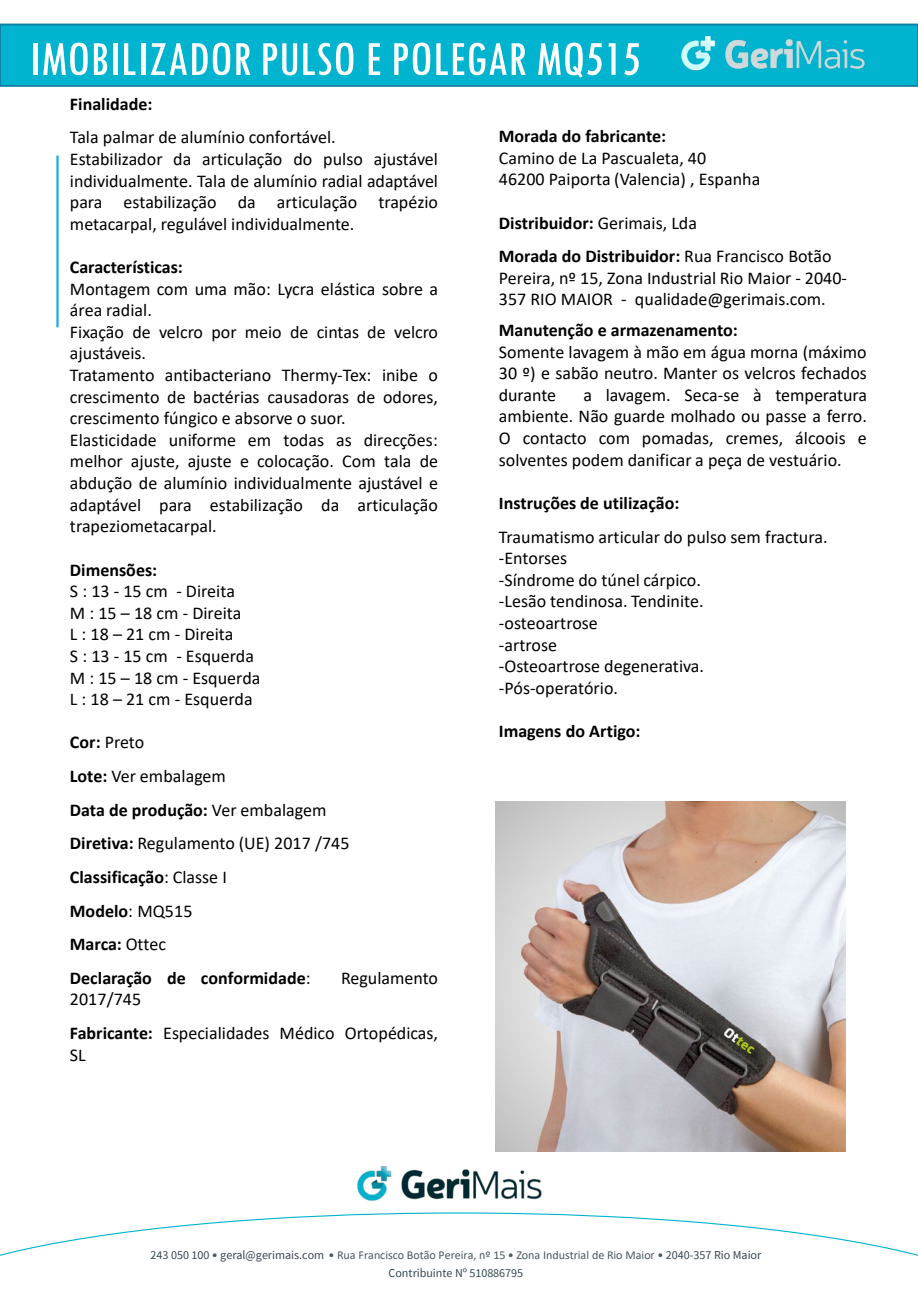
<style>
.page{position:relative;width:918px;height:1289px;background:#fff}
.page>*{position:absolute;margin:0;border:0;box-sizing:border-box;transform-origin:0 0}
.t1{font:condensed 51px "Tw Cen";color:#fff}
.t2{font:18px/21.6px "Calibri";color:#000;text-align:justify}
.t3{font:700 18px "Calibri";color:#000}
.t4{font:12px/17.2px "Source Sans Pro";letter-spacing:-.005em;color:#334753;text-align:center}
.s1{font-weight:700}
.s2{font-weight:400}
.s3{font-family:"Calibri";color:#455a63}
</style>
<div class="page">
<hr style="left:56px;top:155px;width:3px;height:172px;background:#1cade4">
<div style="left:0;top:24px;width:918px;height:63px;background:#00b3ce"></div>
<img style="left:357px;top:1144px;width:196px;height:57px">
<svg style="left:0;top:1212px;width:918px;height:44px"></svg>
<img style="left:675px;top:23px;width:202px;height:64px">
<img style="left:496px;top:801px;width:350px;height:350px">
<h2 class="t1" style="left:29px;top:28px;width:613px">IMOBILIZADOR PULSO E POLEGAR MQ515</h2>
<p class="t3" style="left:70px;top:91px;width:84px">Finalidade:</p>
<p class="t2" style="left:70px;top:126px;width:267px">Tala palmar de alumínio confortável.</p>
<p class="t2" style="left:70px;top:148px;width:370px">Estabilizador da articulação do pulso ajustável individualmente. Tala de alumínio radial adaptável para estabilização da articulação trapézio metacarpal, regulável individualmente.</p>
<p class="t3" style="left:70px;top:254px;width:114px">Características:</p>
<p class="t2" style="left:70px;top:277px;width:370px">Montagem com uma mão: Lycra elástica sobre a área radial.</p>
<p class="t2" style="left:70px;top:320px;width:370px">Fixação de velcro por meio de cintas de velcro ajustáveis.</p>
<p class="t2" style="left:70px;top:364px;width:370px">Tratamento antibacteriano Thermy-Tex: inibe o crescimento de bactérias causadoras de odores, crescimento fúngico e absorve o suor.</p>
<p class="t2" style="left:70px;top:428px;width:370px">Elasticidade uniforme em todas as direcções: melhor ajuste, ajuste e colocação. Com tala de abdução de alumínio individualmente ajustável e adaptável para estabilização da articulação trapeziometacarpal.</p>
<p class="t3" style="left:70px;top:557px;width:89px">Dimensões:</p>
<p class="t2" style="left:70px;top:580px;width:167px">S : 13 - 15 cm - Direita</p>
<p class="t2" style="left:70px;top:601px;width:173px">M : 15 – 18 cm - Direita</p>
<p class="t2" style="left:70px;top:623px;width:165px">L : 18 – 21 cm - Direita</p>
<p class="t2" style="left:70px;top:644px;width:186px">S : 13 - 15 cm - Esquerda</p>
<p class="t2" style="left:70px;top:666px;width:192px">M : 15 – 18 cm - Esquerda</p>
<p class="t2" style="left:70px;top:688px;width:184px">L : 18 – 21 cm - Esquerda</p>
<p class="t2" style="left:70px;top:731px;width:76px"><span class="s1">Cor:</span> Preto</p>
<p class="t2" style="left:70px;top:765px;width:158px"><span class="s1">Lote:</span> Ver embalagem</p>
<p class="t3" style="left:70px;top:797px;width:258px">Data de produção: <span class="s2">Ver embalagem</span></p>
<p class="t2" style="left:70px;top:832px;width:281px"><span class="s1">Diretiva:</span> Regulamento (UE) 2017 /745</p>
<p class="t3" style="left:70px;top:864px;width:159px">Classificação<span class="s2">: Classe I</span></p>
<p class="t3" style="left:70px;top:897px;width:124px">Modelo<span class="s2">: MQ515</span></p>
<p class="t3" style="left:70px;top:931px;width:98px">Marca: <span class="s2">Ottec</span></p>
<p class="t3" style="left:70px;top:965px;width:242px">Declaração de conformidade<span class="s2">:</span></p>
<p class="t2" style="left:341px;top:966px;width:98px">Regulamento</p>
<p class="t2" style="left:70px;top:988px;width:73px">2017/745</p>
<p class="t2" style="left:70px;top:1021px;width:370px"><span class="s1">Fabricante:</span> Especialidades Médico Ortopédicas,<br>SL</p>
<p class="t3" style="left:499px;top:123px;width:169px">Morada do fabricante:</p>
<p class="t2" style="left:499px;top:146px;width:209px">Camino de La Pascualeta, 40</p>
<p class="t2" style="left:499px;top:168px;width:263px">46200 Paiporta (Valencia) , Espanha</p>
<p class="t3" style="left:499px;top:210px;width:200px">Distribuidor: <span class="s2">Gerimais, Lda</span></p>
<p class="t2" style="left:499px;top:245px;width:350px;text-align:left"><span class="s1">Morada do Distribuidor:</span> Rua Francisco Botão<br>Pereira, nº 15, Zona Industrial Rio Maior - 2040-<br>357 RIO MAIOR - qualidade@gerimais.com.</p>
<p class="t3" style="left:499px;top:317px;width:240px">Manutenção e armazenamento:</p>
<p class="t2" style="left:499px;top:340px;width:369px">Somente lavagem à mão em água morna (máximo 30 º) e sabão neutro. Manter os velcros fechados durante</p>
<p class="t2" style="left:499px;top:383px;width:370px;text-indent:85px">a lavagem. Seca-se à temperatura ambiente. Não guarde molhado ou passe a ferro.<br>O contacto com pomadas, cremes, álcoois e solventes podem danificar a peça de vestuário.</p>
<p class="t3" style="left:499px;top:490px;width:182px">Instruções de utilização:</p>
<p class="t2" style="left:499px;top:525px;width:330px">Traumatismo articular do pulso sem fractura.</p>
<p class="t2" style="left:499px;top:547px;width:70px">-Entorses</p>
<p class="t2" style="left:499px;top:568px;width:204px">-Síndrome do túnel cárpico.</p>
<p class="t2" style="left:499px;top:590px;width:206px">-Lesão tendinosa. Tendinite.</p>
<p class="t2" style="left:499px;top:612px;width:100px">-osteoartrose</p>
<p class="t2" style="left:499px;top:633px;width:60px">-artrose</p>
<p class="t2" style="left:499px;top:655px;width:207px">-Osteoartrose degenerativa.</p>
<p class="t2" style="left:499px;top:676px;width:121px">-Pós-operatório.</p>
<p class="t3" style="left:499px;top:718px;width:143px">Imagens do Artigo:</p>
<p class="t4" style="left:151px;top:1246px;width:612px">243 050 100 <span class="s3">•</span> geral@gerimais.com <span class="s3">• Rua Francisco Botão Pereira, nº 15 • Zona Industrial de Rio Maior •</span> 2040-357 Rio Maior<br>Contribuinte Nº 510886795</p>
</div>
